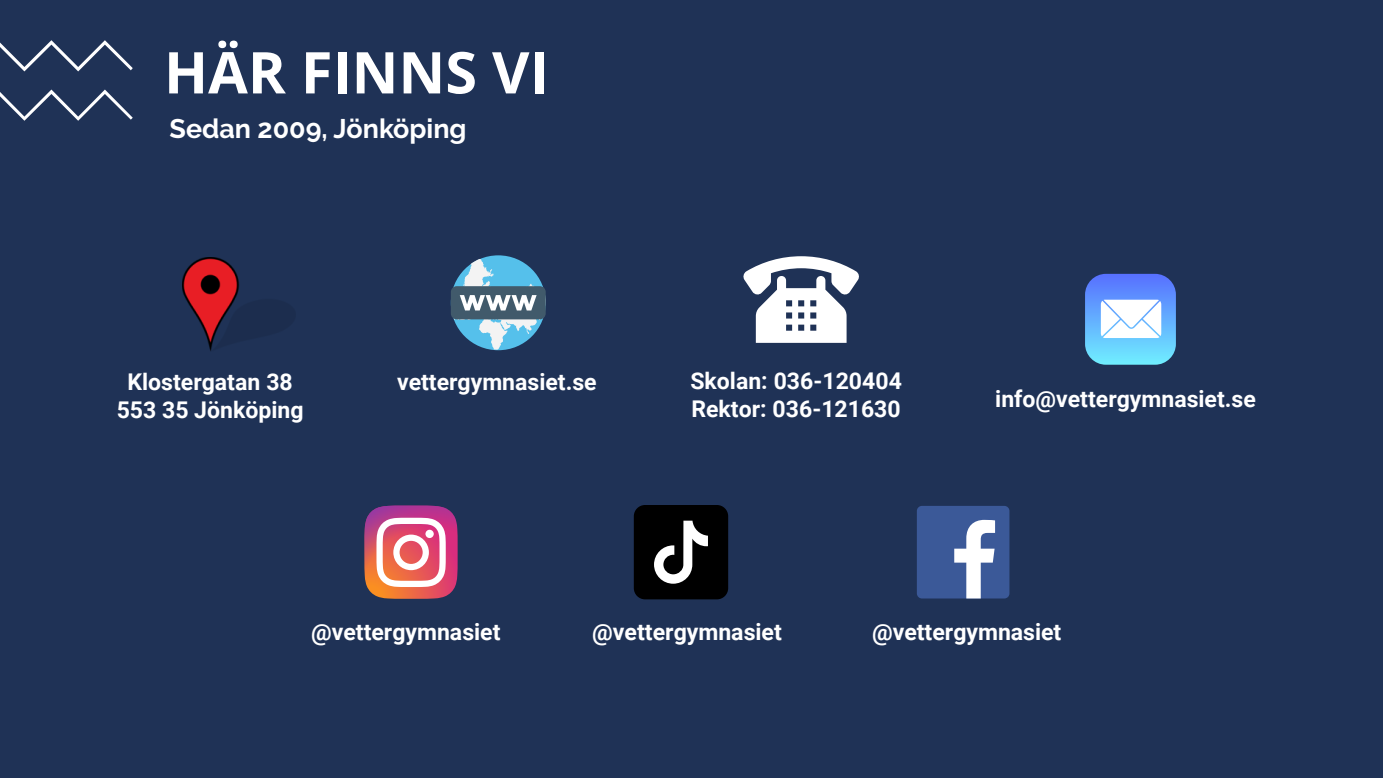
<style>
.page{position:relative;width:1383px;height:778px;background:#fff}
.page>*{position:absolute;margin:0;border:0;box-sizing:border-box;transform-origin:0 0}
.t1{font:700 57.6px "Open Sans";color:#fff}
.t2{font:700 26.7px "Raleway";color:#fff}
.t3{font:700 23.1px/27.6px "Roboto";color:#fff;text-align:center}
</style>
<div class="page">
<div style="left:0;top:0;width:1382px;height:778px;background:#1f3256"></div>
<svg style="left:0;top:40px;width:133px;height:31px"></svg>
<svg style="left:0;top:89px;width:133px;height:32px"></svg>
<img style="left:183px;top:257px;width:56px;height:94px">
<svg style="left:743px;top:256px;width:116px;height:87px"></svg>
<svg style="left:1085px;top:274px;width:90px;height:91px;background:#88bdf7"></svg>
<div style="left:916px;top:506px;width:93px;height:92px;background:#3b5998;border-radius:5px"></div>
<svg style="left:954px;top:520px;width:41px;height:78px"></svg>
<svg style="left:364px;top:505px;width:93px;height:94px;background:#d67587"></svg>
<svg style="left:453px;top:259px;width:92px;height:90px"></svg>
<svg style="left:634px;top:505px;width:94px;height:94px;background:#232324"></svg>
<h1 class="t1" style="left:164px;top:49px;width:386px">HÄR FINNS VI</h1>
<p class="t2" style="left:170px;top:113px;width:298px">Sedan 2009, Jönköping</p>
<p class="t3" style="left:117px;top:371px;width:188px">Klostergatan 38<br>553 35 Jönköping</p>
<p class="t3" style="left:690px;top:370px;width:213px;text-align:left">Skolan: 036-120404<br>Rektor: 036-121630</p>
<p class="t3" style="left:397px;top:371px;width:201px">vettergymnasiet.se</p>
<p class="t3" style="left:995px;top:387px;width:262px">info@vettergymnasiet.se</p>
<p class="t3" style="left:311px;top:620px;width:191px">@vettergymnasiet</p>
<p class="t3" style="left:872px;top:620px;width:191px">@vettergymnasiet</p>
<p class="t3" style="left:592px;top:621px;width:191px">@vettergymnasiet</p>
</div>
